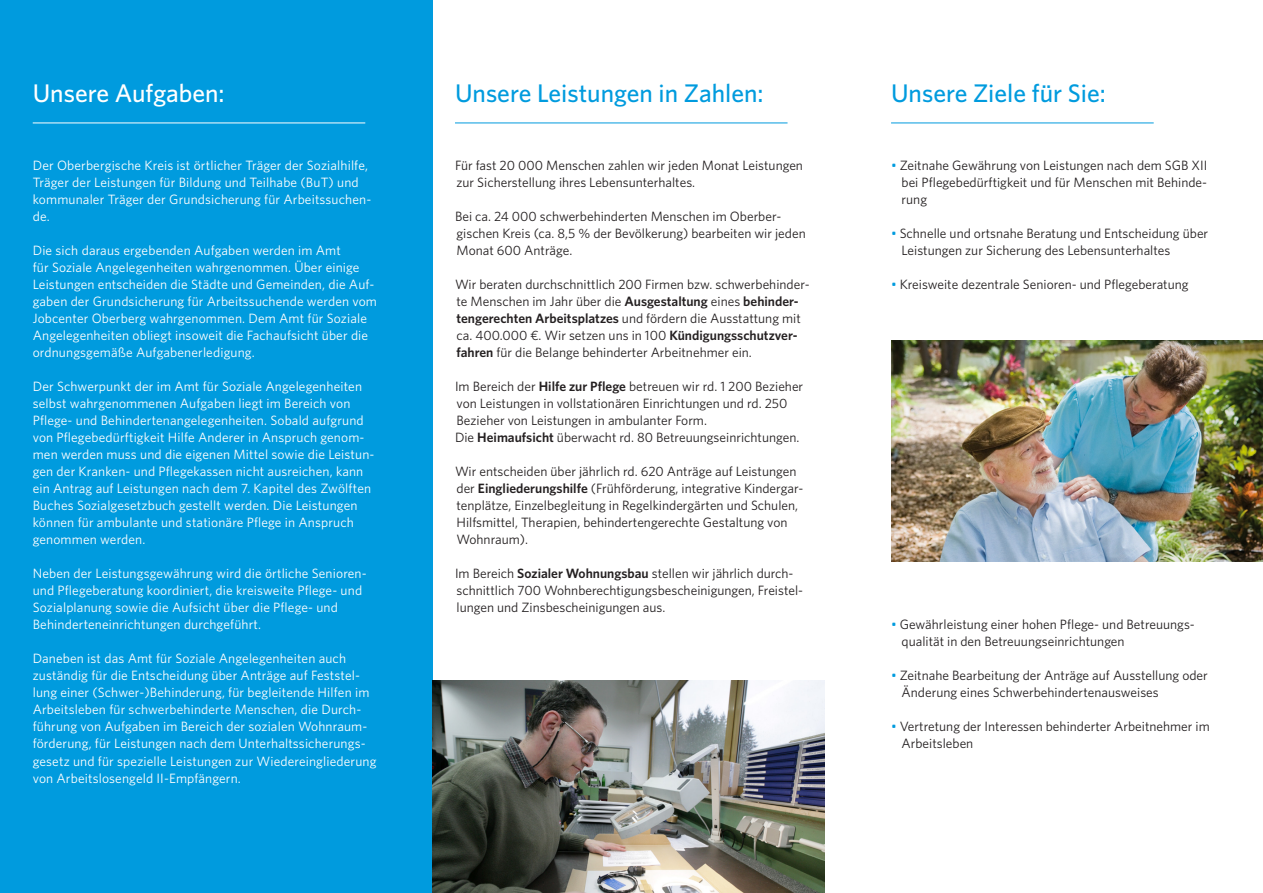
<style>
.page{position:relative;width:1263px;height:893px;background:#fff}
.page>*{position:absolute;margin:0;border:0;box-sizing:border-box;transform-origin:0 0}
.t1{font:500 25.5px "Whitney";color:#009bde}
.t2{font:500 25.5px "Whitney";color:#fff}
.t3{font:13.5px/17px "Whitney";letter-spacing:.01em;color:#fff}
.t4{font:13.5px/17px "Whitney";color:#231f20}
.s1{font-weight:600}
.s2{color:#009bde}
</style>
<div class="page">
<div style="left:0;top:0;width:433px;height:893px;background:#009bde"></div>
<hr style="left:33px;top:123px;width:332px;height:1px;background:#fff">
<img style="left:891px;top:340px;width:372px;height:221px">
<hr style="left:891px;top:123px;width:263px;height:1px;background:#009bde">
<img style="left:433px;top:680px;width:392px;height:213px">
<hr style="left:455px;top:123px;width:332px;height:1px;background:#009bde">
<h1 class="t2" style="left:33px;top:78px;width:193px">Unsere Aufgaben:</h1>
<h1 class="t1" style="left:891px;top:78px;width:216px">Unsere Ziele für Sie:</h1>
<h1 class="t1" style="left:455px;top:78px;width:310px">Unsere Leistungen in Zahlen:</h1>
<p class="t3" style="left:33px;top:157px;width:340px">Der Oberbergische Kreis ist örtlicher Träger der Sozialhilfe, Träger der Leistungen für Bildung und Teilhabe (BuT) und kommunaler Träger der Grundsicherung für Arbeitssuchen&shy;de.</p>
<p class="t3" style="left:33px;top:242px;width:346px">Die sich daraus ergebenden Aufgaben werden im Amt<br>für Soziale Angelegenheiten wahrgenommen. Über einige Leistungen entscheiden die Städte und Gemeinden, die Auf&shy;gaben der Grundsicherung für Arbeitssuchende werden vom Jobcenter Oberberg wahrgenommen. Dem Amt für Soziale Angelegenheiten obliegt insoweit die Fachaufsicht über die ordnungsgemäße Aufgabenerledigung.</p>
<p class="t3" style="left:33px;top:378px;width:343px">Der Schwerpunkt der im Amt für Soziale Angelegenheiten selbst wahrgenommenen Aufgaben liegt im Bereich von Pflege- und Behindertenangelegenheiten. Sobald aufgrund von Pflegebedürftigkeit Hilfe Anderer in Anspruch genom&shy;men werden muss und die eigenen Mittel sowie die Leistun&shy;gen der Kranken- und Pflegekassen nicht ausreichen, kann ein Antrag auf Leistungen nach dem 7. Kapitel des Zwölften Buches Sozialgesetzbuch gestellt werden. Die Leistungen können für ambulante und stationäre Pflege in Anspruch genommen werden.</p>
<p class="t3" style="left:33px;top:565px;width:335px">Neben der Leistungsgewährung wird die örtliche Senioren&shy;und Pflegeberatung koordiniert, die kreisweite Pflege- und Sozialplanung sowie die Aufsicht über die Pflege- und Behinderteneinrichtungen durchgeführt.</p>
<p class="t3" style="left:33px;top:650px;width:345px">Daneben ist das Amt für Soziale Angelegenheiten auch zuständig für die Entscheidung über Anträge auf Feststel&shy;lung einer (Schwer-)Behinderung, für begleitende Hilfen im Arbeitsleben für schwerbehinderte Menschen, die Durch&shy;führung von Aufgaben im Bereich der sozialen Wohnraum&shy;förderung, für Leistungen nach dem Unterhaltssicherungs&shy;gesetz und für spezielle Leistungen zur Wiedereingliederung von Arbeitslosengeld II-Empfängern.</p>
<p class="t4" style="left:455px;top:157px;width:349px">Für fast 20 000 Menschen zahlen wir jeden Monat Leistungen zur Sicherstellung ihres Lebensunterhaltes.</p>
<p class="t4" style="left:455px;top:208px;width:352px">Bei ca. 24 000 schwerbehinderten Menschen im Oberber&shy;gischen Kreis (ca. 8,5 % der Bevölkerung) bearbeiten wir jeden<br>Monat 600 Anträge.</p>
<p class="t4" style="left:455px;top:276px;width:356px">Wir beraten durchschnittlich 200 Firmen bzw. schwerbehinder&shy;te Menschen im Jahr über die <span class="s1">Ausgestaltung</span> eines <span class="s1">behinder&shy;tengerechten Arbeitsplatzes</span> und fördern die Ausstattung mit ca. 400.000 €. Wir setzen uns in 100 <span class="s1">Kündigungsschutzver&shy;fahren</span> für die Belange behinderter Arbeitnehmer ein.</p>
<p class="t4" style="left:455px;top:378px;width:350px">Im Bereich der <span class="s1">Hilfe zur Pflege</span> betreuen wir rd. 1 200 Bezieher von Leistungen in vollstationären Einrichtungen und rd. 250<br>Bezieher von Leistungen in ambulanter Form.<br>Die <span class="s1">Heimaufsicht</span> überwacht rd. 80 Betreuungseinrichtungen.</p>
<p class="t4" style="left:455px;top:463px;width:350px">Wir entscheiden über jährlich rd. 620 Anträge auf Leistungen der <span class="s1">Eingliederungshilfe</span> (Frühförderung, integrative Kindergar&shy;tenplätze, Einzelbegleitung in Regelkindergärten und Schulen, Hilfsmittel, Therapien, behindertengerechte Gestaltung von Wohnraum).</p>
<p class="t4" style="left:455px;top:565px;width:350px">Im Bereich <span class="s1">Sozialer Wohnungsbau</span> stellen wir jährlich durch&shy;schnittlich 700 Wohnberechtigungsbescheinigungen, Freistel&shy;lungen und Zinsbescheinigungen aus.</p>
<p class="t4" style="left:901px;top:157px;width:307px;text-align:justify;text-indent:-11px"><span class="s2">•</span> Zeitnahe Gewährung von Leistungen nach dem SGB XII bei Pflegebedürftigkeit und für Menschen mit Behinde&shy;rung</p>
<p class="t4" style="left:901px;top:225px;width:308px;text-indent:-11px"><span class="s2">•</span> Schnelle und ortsnahe Beratung und Entscheidung über<br>Leistungen zur Sicherung des Lebensunterhaltes</p>
<p class="t4" style="left:891px;top:276px;width:299px"><span class="s2">•</span> Kreisweite dezentrale Senioren- und Pflegeberatung</p>
<p class="t4" style="left:901px;top:616px;width:295px;text-indent:-11px"><span class="s2">•</span> Gewährleistung einer hohen Pflege- und Betreuungs&shy;qualität in den Betreuungseinrichtungen</p>
<p class="t4" style="left:901px;top:667px;width:308px;text-indent:-11px"><span class="s2">•</span> Zeitnahe Bearbeitung der Anträge auf Ausstellung oder<br>Änderung eines Schwerbehindertenausweises</p>
<p class="t4" style="left:901px;top:718px;width:310px;text-indent:-11px"><span class="s2">•</span> Vertretung der Interessen behinderter Arbeitnehmer im<br>Arbeitsleben</p>
</div>
